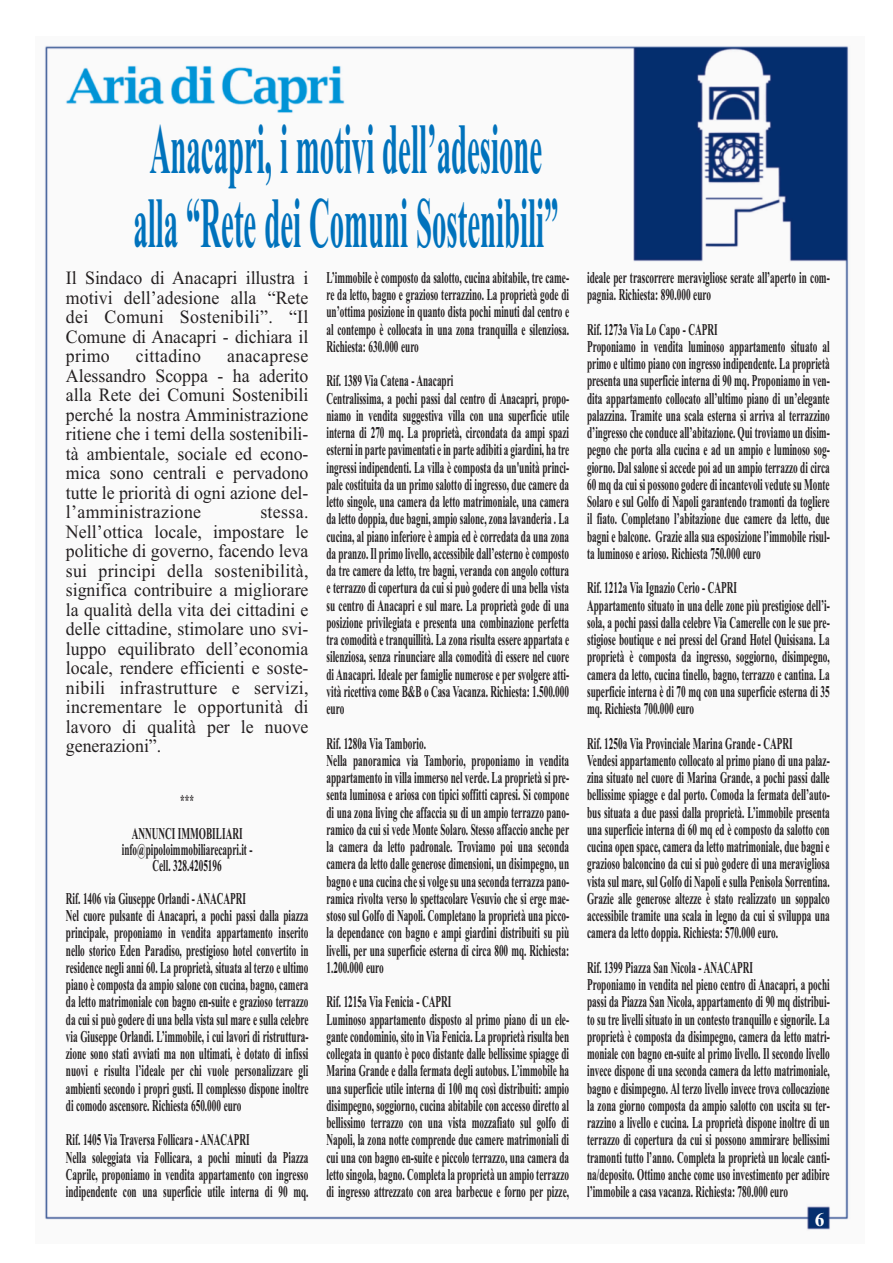
<style>
.page{position:relative;width:893px;height:1263px;background:#fff}
.page>*{position:absolute;margin:0;border:0;box-sizing:border-box;transform-origin:0 0}
.t1{font:700 72px/73.5px "Times";color:#0072bc;scale:.4 1}
.t2{font:700 19.5px "Times";color:#fff}
.t3{font:18.75px/19.5px "Times";color:#231f20;text-align:justify;scale:.95 1}
.t4{font:18.75px "Times";letter-spacing:.02em;color:#231f20;scale:.95 1}
.t5{font:700 16.5px/17.2px "Times";color:#231f20;scale:.56 1}
</style>
<div class="page">
<img style="left:45px;top:46px;width:805px;height:1184px">
<h1 class="t1" style="left:133px;top:111px;width:1065px">Anacapri, i motivi de l’adesione<br>a la “Rete dei Comuni Sostenibili”</h1>
<p class="t3" style="left:66px;top:268px;width:257px">Il Sindaco di Anacapri illustra i motivi dell’adesione alla “Rete dei Comuni Sostenibili”. “Il Comune di Anacapri - dichiara il primo</p>
<p class="t4" style="left:136px;top:345px;width:70px">cittadino</p>
<p class="t3" style="left:66px;top:346px;width:257px;text-indent:161px">anacaprese Alessandro Scoppa - ha aderito alla Rete dei Comuni Sostenibili perché la nostra Amministrazione ritiene che i temi della sostenibili&shy;tà ambientale, sociale ed econo&shy;mica sono centrali e pervadono tutte le priorità di ogni azione del&shy;l’amministrazione</p>
<p class="t3" style="left:66px;top:502px;width:257px;text-indent:194px">stessa.<br>Nell’ottica locale, impostare le politiche di governo, facendo leva sui principi della sostenibilità, significa contribuire a migliorare la qualità della vita dei cittadini e delle cittadine, stimolare uno svi&shy;luppo equilibrato dell’economia locale, rendere efficienti e soste&shy;nibili infrastrutture e servizi, incrementare le opportunità di lavoro di qualità per le nuove generazioni”.</p>
<p class="t5" style="left:132px;top:784px;width:199px;line-height:33px;text-align:center">***<br>ANNUNCI IMMOBILIARI</p>
<p class="t5" style="left:122px;top:841px;width:235px;line-height:15.8px;text-align:center">info@pipoloimmobiliarecapri.it -<br>Cell. 328.4205196</p>
<p class="t5" style="left:66px;top:889px;width:435px">Rif. 1406 via Giuseppe Orlandi - ANACAPRI<br>Nel cuore pulsante di Anacapri, a pochi passi dalla piazza principale, proponiamo in vendita appartamento inserito nello storico Eden Paradiso, prestigioso hotel convertito in residence negli anni 60. La proprietà, situata al terzo e ultimo piano è composta da ampio salone con cucina, bagno, camera da letto matrimoniale con bagno en-suite e grazioso terrazzo da cui si può godere di una bella vista sul mare e sulla celebre via Giuseppe Orlandi. L’immobile, i cui lavori di ristruttura&shy;zione sono stati avviati ma non ultimati, è dotato di infissi nuovi e risulta l’ideale per chi vuole personalizzare gli ambienti secondo i propri gusti. Il complesso dispone inoltre di comodo ascensore. Richiesta 650.000 euro</p>
<p class="t5" style="left:66px;top:1131px;width:435px">Rif. 1405 Via Traversa Follicara - ANACAPRI<br>Nella soleggiata via Follicara, a pochi minuti da Piazza Caprile, proponiamo in vendita appartamento con ingresso indipendente con una superficie utile interna di 90 mq.</p>
<p class="t5" style="left:326px;top:269px;width:435px;text-align:justify">L’immobile è composto da salotto, cucina abitabile, tre came&shy;re da letto, bagno e grazioso terrazzino. La proprietà gode di un’ottima posizione in quanto dista pochi minuti dal centro e al contempo è collocata in una zona tranquilla e silenziosa.<br>Richiesta: 630.000 euro</p>
<p class="t5" style="left:326px;top:372px;width:435px">Rif. 1389 Via Catena - Anacapri<br>Centralissima, a pochi passi dal centro di Anacapri, propo&shy;niamo in vendita suggestiva villa con una superficie utile interna di 270 mq. La proprietà, circondata da ampi spazi esterni in parte pavimentati e in parte adibiti a giardini, ha tre ingressi indipendenti. La villa è composta da un'unità princi&shy;pale costituita da un primo salotto di ingresso, due camere da letto singole, una camera da letto matrimoniale, una camera da letto doppia, due bagni, ampio salone, zona lavanderia . La cucina, al piano inferiore è ampia ed è corredata da una zona da pranzo. Il primo livello, accessibile dall’esterno è composto da tre camere da letto, tre bagni, veranda con angolo cottura e terrazzo di copertura da cui si può godere di una bella vista su centro di Anacapri e sul mare. La proprietà gode di una posizione privilegiata e presenta una combinazione perfetta tra comodità e tranquillità. La zona risulta essere appartata e silenziosa, senza rinunciare alla comodità di essere nel cuore di Anacapri. Ideale per famiglie numerose e per svolgere atti&shy;vità ricettiva come B&amp;B o Casa Vacanza. Richiesta: 1.500.000 euro</p>
<p class="t5" style="left:326px;top:734px;width:435px">Rif. 1280a Via Tamborio.<br>Nella panoramica via Tamborio, proponiamo in vendita appartamento in villa immerso nel verde. La proprietà si pre&shy;senta luminosa e ariosa con tipici soffitti capresi. Si compone di una zona living che affaccia su di un ampio terrazzo pano&shy;ramico da cui si vede Monte Solaro. Stesso affaccio anche per la camera da letto padronale. Troviamo poi una seconda camera da letto dalle generose dimensioni, un disimpegno, un bagno e una cucina che si volge su una seconda terrazza pano&shy;ramica rivolta verso lo spettacolare Vesuvio che si erge mae&shy;stoso sul Golfo di Napoli. Completano la proprietà una picco&shy;la dependance con bagno e ampi giardini distribuiti su più livelli, per una superficie esterna di circa 800 mq. Richiesta:<br>1.200.000 euro</p>
<p class="t5" style="left:326px;top:993px;width:435px">Rif. 1215a Via Fenicia - CAPRI<br>Luminoso appartamento disposto al primo piano di un ele&shy;gante condominio, sito in Via Fenicia. La proprietà risulta ben collegata in quanto è poco distante dalle bellissime spiagge di Marina Grande e dalla fermata degli autobus. L’immobile ha una superficie utile interna di 100 mq così distribuiti: ampio disimpegno, soggiorno, cucina abitabile con accesso diretto al bellissimo terrazzo con una vista mozzafiato sul golfo di Napoli, la zona notte comprende due camere matrimoniali di cui una con bagno en-suite e piccolo terrazzo, una camera da letto singola, bagno. Completa la proprietà un ampio terrazzo di ingresso attrezzato con area barbecue e forno per pizze,</p>
<p class="t5" style="left:587px;top:269px;width:435px">ideale per trascorrere meravigliose serate all’aperto in com&shy;pagnia. Richiesta: 890.000 euro</p>
<p class="t5" style="left:587px;top:320px;width:435px">Rif. 1273a Via Lo Capo - CAPRI<br>Proponiamo in vendita luminoso appartamento situato al primo e ultimo piano con ingresso indipendente. La proprietà presenta una superficie interna di 90 mq. Proponiamo in ven&shy;dita appartamento collocato all’ultimo piano di un’elegante palazzina. Tramite una scala esterna si arriva al terrazzino d’ingresso che conduce all’abitazione. Qui troviamo un disim&shy;pegno che porta alla cucina e ad un ampio e luminoso sog&shy;giorno. Dal salone si accede poi ad un ampio terrazzo di circa 60 mq da cui si possono godere di incantevoli vedute su Monte Solaro e sul Golfo di Napoli garantendo tramonti da togliere il fiato. Completano l’abitazione due camere da letto, due bagni e balcone. Grazie alla sua esposizione l’immobile risul&shy;ta luminoso e arioso. Richiesta 750.000 euro</p>
<p class="t5" style="left:587px;top:579px;width:435px">Rif. 1212a Via Ignazio Cerio - CAPRI<br>Appartamento situato in una delle zone più prestigiose dell’i&shy;sola, a pochi passi dalla celebre Via Camerelle con le sue pre&shy;stigiose boutique e nei pressi del Grand Hotel Quisisana. La proprietà è composta da ingresso, soggiorno, disimpegno, camera da letto, cucina tinello, bagno, terrazzo e cantina. La superficie interna è di 70 mq con una superficie esterna di 35 mq. Richiesta 700.000 euro</p>
<p class="t5" style="left:587px;top:734px;width:435px">Rif. 1250a Via Provinciale Marina Grande - CAPRI<br>Vendesi appartamento collocato al primo piano di una palaz&shy;zina situato nel cuore di Marina Grande, a pochi passi dalle bellissime spiagge e dal porto. Comoda la fermata dell’auto&shy;bus situata a due passi dalla proprietà. L’immobile presenta una superficie interna di 60 mq ed è composto da salotto con cucina open space, camera da letto matrimoniale, due bagni e grazioso balconcino da cui si può godere di una meravigliosa vista sul mare, sul Golfo di Napoli e sulla Penisola Sorrentina.<br>Grazie alle generose altezze è stato realizzato un soppalco accessibile tramite una scala in legno da cui si sviluppa una camera da letto doppia. Richiesta: 570.000 euro.</p>
<p class="t5" style="left:587px;top:959px;width:435px">Rif. 1399 Piazza San Nicola - ANACAPRI<br>Proponiamo in vendita nel pieno centro di Anacapri, a pochi passi da Piazza San Nicola, appartamento di 90 mq distribui&shy;to su tre livelli situato in un contesto tranquillo e signorile. La proprietà è composta da disimpegno, camera da letto matri&shy;moniale con bagno en-suite al primo livello. Il secondo livello invece dispone di una seconda camera da letto matrimoniale, bagno e disimpegno. Al terzo livello invece trova collocazione la zona giorno composta da ampio salotto con uscita su ter&shy;razzino a livello e cucina. La proprietà dispone inoltre di un terrazzo di copertura da cui si possono ammirare bellissimi tramonti tutto l’anno. Completa la proprietà un locale canti&shy;na/deposito. Ottimo anche come uso investimento per adibire l’immobile a casa vacanza. Richiesta: 780.000 euro</p>
<p class="t2" style="left:815px;top:1207px;width:11px">6</p>
</div>
